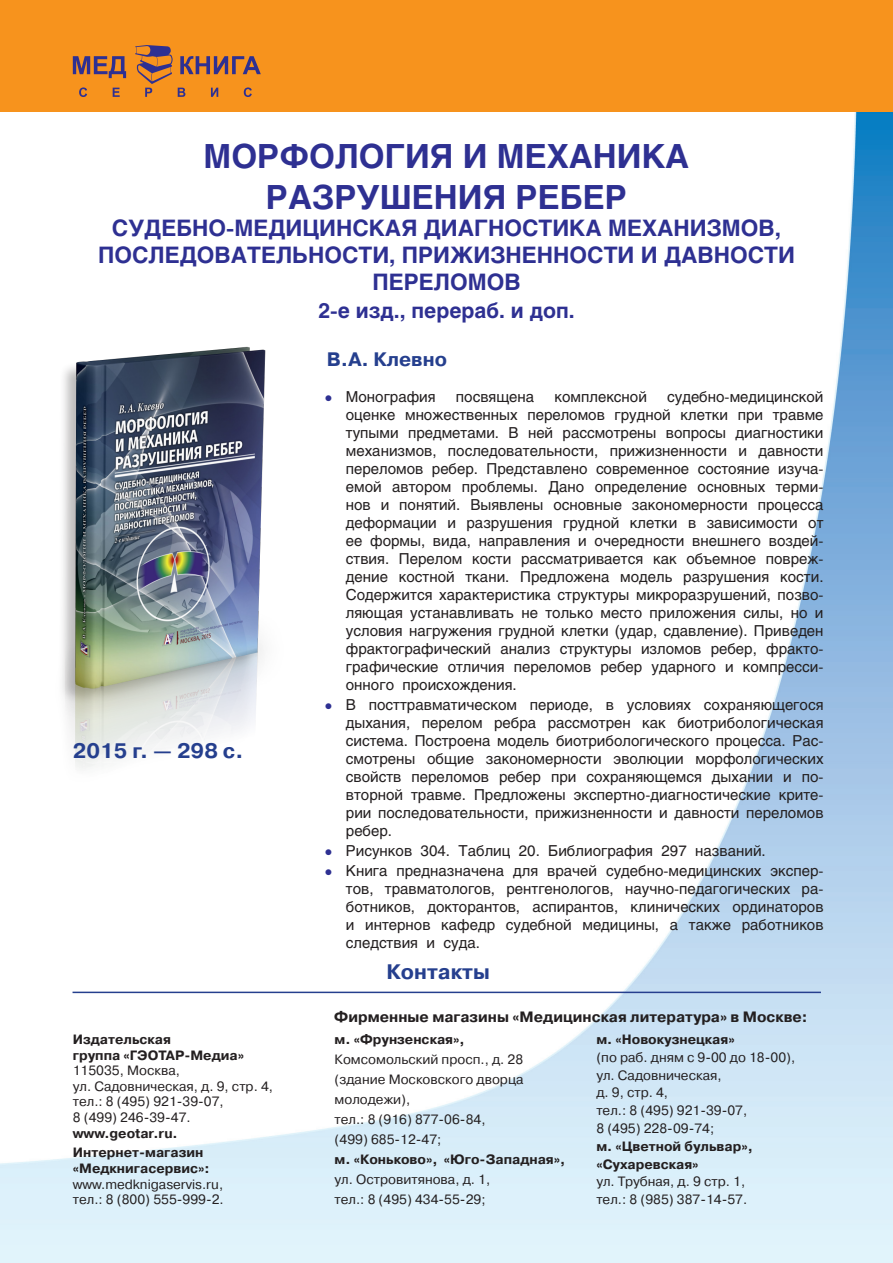
<style>
.page{position:relative;width:893px;height:1263px;background:#fff}
.page>*{position:absolute;margin:0;border:0;box-sizing:border-box;transform-origin:0 0}
.Zag_1{font:700 33px/40.5px "Helios";color:#2e3092;text-align:center}
.Zag_1-2{font:700 22.5px/27px "Helios";color:#2e3092;text-align:center}
.Zag_1-3{font:700 21px "Helios";color:#2e3092}
.Данные{font:700 21px "Pragmatica C";color:#253f8e}
.Данные-2{font:700 19.5px "Pragmatica C";color:#253f8e}
.t1{font:15px/18px "Helios";color:#231f20;text-align:justify}
.t2{font:700 15px "Pragmatica C";color:#231f20}
.t3{font:13.5px/15.6px "Pragmatica C";color:#231f20}
.t4{font:700 13.5px "Pragmatica C";color:#231f20}
.s1{font-weight:700}
.s2{font-family:"Arial";font-size:13.5px;color:#2e3092}
</style>
<div class="page">
<img style="left:0;top:112px;width:893px;height:1151px">
<div style="left:0;top:0;width:893px;height:112px;background:#f7931d"></div>
<svg style="left:73px;top:45px;width:188px;height:52px"></svg>
<div style="left:50px;top:347px;width:227px;height:442px;background:#231f20;opacity:.3"></div>
<img style="left:65px;top:338px;width:306px;height:445px">
<hr style="left:73px;top:992px;width:748px;height:1px;background:#253f8e">
<p class="Zag_1" style="left:204px;top:136px;width:487px">МОРФОЛОГИЯ И МЕХАНИКА<br>РАЗРУШЕНИЯ РЕБЕР</p>
<p class="Zag_1-2" style="left:98px;top:214px;width:698px">СУДЕБНО-МЕДИЦИНСКАЯ ДИАГНОСТИКА МЕХАНИЗМОВ,<br>ПОСЛЕДОВАТЕЛЬНОСТИ, ПРИЖИЗНЕННОСТИ И ДАВНОСТИ<br>ПЕРЕЛОМОВ</p>
<p class="Zag_1-3" style="left:318px;top:298px;width:258px">2-е изд., перераб. и доп.</p>
<p class="Данные" style="left:73px;top:739px;width:172px">2015 г. — 298 с.</p>
<p class="t4" style="left:73px;top:1032px;width:100px">Издательская</p>
<p class="t4" style="left:73px;top:1047px;width:173px">группа «ГЭОТАР-Медиа»</p>
<p class="t3" style="left:73px;top:1063px;width:109px">115035, Москва,</p>
<p class="t3" style="left:73px;top:1078px;width:202px">ул. Садовническая, д. 9, стр. 4,</p>
<p class="t3" style="left:73px;top:1094px;width:152px">тел.: 8 (495) 921-39-07,</p>
<p class="t3" style="left:73px;top:1110px;width:119px">8 (499) 246-39-47.</p>
<p class="t4" style="left:73px;top:1125px;width:107px">www.geotar.ru.</p>
<p class="t3" style="left:73px;top:1145px;width:152px"><span class="s1">Интернет-магазин «Медкнигасервис»: </span>www.medknigaservis.ru, тел.: 8 (800) 555-999-2.</p>
<p class="Данные-2" style="left:327px;top:348px;width:122px">В.А. Клевно</p>
<p class="t1" style="left:325px;top:387px;width:113px"><span class="s2">●</span> Монография</p>
<p class="t1" style="left:456px;top:387px;width:80px">посвящена</p>
<p class="t1" style="left:554px;top:387px;width:94px">комплексной</p>
<p class="t1" style="left:346px;top:387px;width:479px;text-indent:321px">судебно-медицинской оценке множественных переломов грудной клетки при травме тупыми предметами. В ней рассмотрены вопросы диагностики механизмов, последовательности, прижизненности и давности переломов ребер. Представлено современное состояние изуча&shy;емой автором проблемы. Дано определение основных терми&shy;нов и понятий. Выявлены основные закономерности процесса деформации и разрушения грудной клетки в зависимости от ее формы, вида, направления и очередности внешнего воздей&shy;ствия. Перелом кости рассматривается как объемное повреж&shy;дение костной ткани. Предложена модель разрушения кости.<br>Содержится характеристика структуры микроразрушений, позво&shy;ляющая устанавливать не только место приложения силы, но и условия нагружения грудной клетки (удар, сдавление). Приведен фрактографический анализ структуры изломов ребер, фракто&shy;графические отличия переломов ребер ударного и компресси&shy;онного происхождения.</p>
<p class="t1" style="left:346px;top:695px;width:479px;text-indent:-21px"><span class="s2">●</span> В посттравматическом периоде, в условиях сохраняющегося дыхания, перелом ребра рассмотрен как биотрибологическая система. Построена модель биотрибологического процесса. Рас&shy;смотрены общие закономерности эволюции морфологических свойств переломов ребер при сохраняющемся дыхании и по&shy;вторной травме. Предложены экспертно-диагностические крите&shy;рии последовательности, прижизненности и давности переломов ребер.</p>
<p class="t1" style="left:325px;top:842px;width:443px"><span class="s2">●</span> Рисунков 304. Таблиц 20. Библиография 297 названий.</p>
<p class="t1" style="left:346px;top:862px;width:479px;text-indent:-21px"><span class="s2">●</span> Книга предназначена для врачей судебно-медицинских экспер&shy;тов, травматологов, рентгенологов, научно-педагогических ра&shy;ботников, докторантов, аспирантов, клинических ординаторов и интернов кафедр судебной медицины, а также работников следствия и суда.</p>
<p class="Данные" style="left:387px;top:960px;width:105px">Контакты</p>
<p class="t2" style="left:334px;top:1008px;width:475px">Фирменные магазины «Медицинская литература» в Москве:</p>
<p class="t4" style="left:335px;top:1032px;width:132px">м. «Фрунзенская»,</p>
<p class="t3" style="left:335px;top:1049px;width:190px;line-height:20px;text-align:justify">Комсомольский просп., д. 28 (здание Московского дворца молодежи),</p>
<p class="t3" style="left:335px;top:1112px;width:152px">тел.: 8 (916) 877-06-84,</p>
<p class="t3" style="left:335px;top:1132px;width:108px">(499) 685-12-47;</p>
<p class="t4" style="left:335px;top:1152px;width:232px">м. «Коньково», «Юго-Западная»,</p>
<p class="t3" style="left:335px;top:1172px;width:157px">ул. Островитянова, д. 1,</p>
<p class="t3" style="left:335px;top:1192px;width:152px">тел.: 8 (495) 434-55-29;</p>
<p class="t4" style="left:596px;top:1032px;width:140px">м. «Новокузнецкая»</p>
<p class="t3" style="left:596px;top:1049px;width:200px">(по раб. дням с 9-00 до 18-00),</p>
<p class="t3" style="left:596px;top:1067px;width:127px">ул. Садовническая,</p>
<p class="t3" style="left:596px;top:1085px;width:73px">д. 9, стр. 4,</p>
<p class="t3" style="left:596px;top:1103px;width:152px">тел.: 8 (495) 921-39-07,</p>
<p class="t3" style="left:596px;top:1121px;width:119px">8 (495) 228-09-74;</p>
<p class="t4" style="left:596px;top:1139px;width:158px">м. «Цветной бульвар»,</p>
<p class="t4" style="left:596px;top:1156px;width:104px">«Сухаревская»</p>
<p class="t3" style="left:596px;top:1174px;width:150px">ул. Трубная, д. 9 стр. 1,</p>
<p class="t3" style="left:596px;top:1192px;width:152px">тел.: 8 (985) 387-14-57.</p>
</div>
